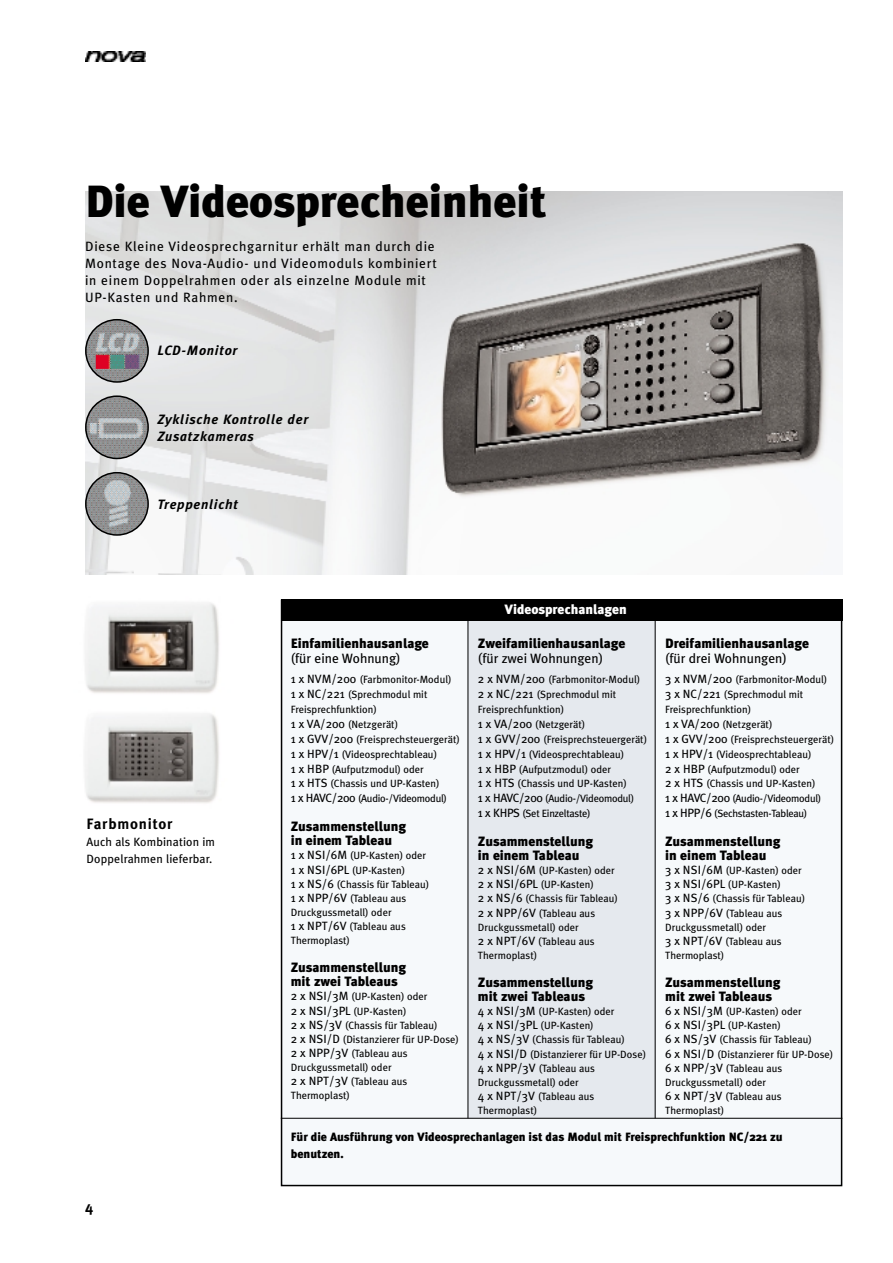
<style>
.page{position:relative;width:893px;height:1263px;background:#fff}
.page>*{position:absolute;margin:0;border:0;box-sizing:border-box;transform-origin:0 0}
.t1{font:900 45px "Meta Plus";color:#000}
.t2{font:700 15px "Meta Plus";letter-spacing:.055em;color:#000}
.t3{font:900 13.5px/14.1px "Meta Plus";color:#000}
.t4{font:13.5px/17px "Meta Plus";letter-spacing:.055em;color:#000}
.t5{font:italic 700 13.5px/16.5px "Meta Plus";letter-spacing:.055em;color:#000}
.t6{font:13.5px "Meta Plus";color:#000}
.t7{font:900 13.5px "Meta Plus";color:#fff}
.t8{font:900 12px/16.5px "Meta Plus";color:#000}
.t9{font:12px/17px "Meta Plus";letter-spacing:.01em;color:#000}
.t10{font:10.5px/14.1px "Meta Plus";color:#000}
.s1{font-size:12px}
</style>
<div class="page">
<img style="left:85px;top:51px;width:60px;height:11px">
<img style="left:85px;top:191px;width:757px;height:383px">
<img style="left:85px;top:603px;width:134px;height:90px">
<img style="left:85px;top:714px;width:134px;height:89px">
<div style="left:281px;top:600px;width:561px;height:586px;background:#f6f9fb"></div>
<div style="left:468px;top:600px;width:187px;height:518px;background:#e5e9ee"></div>
<div style="left:281px;top:600px;width:561px;height:21px;background:#000"></div>
<hr style="left:467px;top:600px;width:1px;height:518px;background:#000">
<hr style="left:281px;top:1118px;width:561px;height:1px;background:#000">
<hr style="left:654px;top:600px;width:1px;height:518px;background:#000">
<svg style="left:85px;top:319px;width:64px;height:64px;background:#9c9598"></svg>
<svg style="left:85px;top:395px;width:64px;height:64px;background:#9e9fa0"></svg>
<svg style="left:85px;top:472px;width:64px;height:64px;background:#a1a3a4"></svg>
<h1 class="t1" style="left:85px;top:185px;width:463px">Die Videosprecheinheit</h1>
<p class="t4" style="left:85px;top:239px;width:353px">Diese Kleine Videosprechgarnitur erhält man durch die Montage des Nova-Audio- und Videomoduls kombiniert in einem Doppelrahmen oder als einzelne Module mit UP-Kasten und Rahmen.</p>
<p class="t5" style="left:157px;top:344px;width:81px">LCD-Monitor</p>
<p class="t5" style="left:157px;top:413px;width:152px">Zyklische Kontrolle der<br>Zusatzkameras</p>
<p class="t5" style="left:157px;top:498px;width:82px">Treppenlicht</p>
<h2 class="t2" style="left:87px;top:819px;width:87px">Farbmonitor</h2>
<p class="t9" style="left:87px;top:835px;width:130px">Auch als Kombination im<br>Doppelrahmen lieferbar.</p>
<h2 class="t2" style="left:85px;top:1202px;width:10px">4</h2>
<p class="t3" style="left:291px;top:637px;width:140px">Einfamilienhausanlage</p>
<p class="t6" style="left:291px;top:653px;width:111px">(für eine Wohnung)</p>
<p class="t10" style="left:291px;top:674px;width:171px;line-height:14.9px"><span class="s1">1 x NVM/200</span> (Farbmonitor-Modul)<br><span class="s1">1 x NC/221</span> (Sprechmodul mit<br>Freisprechfunktion)<br><span class="s1">1 x VA/200</span> (Netzgerät)<br><span class="s1">1 x GVV/200</span> (Freisprechsteuergerät)<br><span class="s1">1 x HPV/1</span> (Videosprechtableau)<br><span class="s1">1 x HBP</span> (Aufputzmodul) oder<br><span class="s1">1 x HTS</span> (Chassis und UP-Kasten)<br><span class="s1">1 x HAVC/200</span> (Audio-/Videomodul)</p>
<p class="t3" style="left:291px;top:821px;width:117px">Zusammenstellung in einem Tableau</p>
<p class="t10" style="left:291px;top:850px;width:140px"><span class="s1">1 x NSI/6M</span> (UP-Kasten) oder<br><span class="s1">1 x NSI/6PL</span> (UP-Kasten)<br><span class="s1">1 x NS/6</span> (Chassis für Tableau)<br><span class="s1">1 x NPP/6V</span> (Tableau aus<br>Druckgussmetall) oder<br><span class="s1">1 x NPT/6V</span> (Tableau aus<br>Thermoplast)</p>
<p class="t3" style="left:291px;top:962px;width:117px">Zusammenstellung mit zwei Tableaus</p>
<p class="t10" style="left:291px;top:991px;width:170px"><span class="s1">2 x NSI/3M</span> (UP-Kasten) oder<br><span class="s1">2 x NSI/3PL</span> (UP-Kasten)<br><span class="s1">2 x NS/3V</span> (Chassis für Tableau)<br><span class="s1">2 x NSI/D</span> (Distanzierer für UP-Dose)<br><span class="s1">2 x NPP/3V</span> (Tableau aus<br>Druckgussmetall) oder<br><span class="s1">2 x NPT/3V</span> (Tableau aus<br>Thermoplast)</p>
<p class="t7" style="left:505px;top:604px;width:123px">Videosprechanlagen</p>
<p class="t3" style="left:478px;top:637px;width:149px">Zweifamilienhausanlage</p>
<p class="t6" style="left:478px;top:653px;width:127px">(für zwei Wohnungen)</p>
<p class="t10" style="left:478px;top:674px;width:171px;line-height:14.9px"><span class="s1">2 x NVM/200</span> (Farbmonitor-Modul)<br><span class="s1">2 x NC/221</span> (Sprechmodul mit<br>Freisprechfunktion)<br><span class="s1">1 x VA/200</span> (Netzgerät)<br><span class="s1">1 x GVV/200</span> (Freisprechsteuergerät)<br><span class="s1">1 x HPV/1</span> (Videosprechtableau)<br><span class="s1">1 x HBP</span> (Aufputzmodul) oder<br><span class="s1">1 x HTS</span> (Chassis und UP-Kasten)<br><span class="s1">1 x HAVC/200</span> (Audio-/Videomodul)<br><span class="s1">1 x KHPS</span> (Set Einzeltaste)</p>
<p class="t3" style="left:478px;top:836px;width:117px">Zusammenstellung in einem Tableau</p>
<p class="t10" style="left:478px;top:865px;width:142px"><span class="s1">2 x NSI/6M</span> (UP-Kasten) oder<br><span class="s1">2 x NSI/6PL</span> (UP-Kasten)<br><span class="s1">2 x NS/6</span> (Chassis für Tableau)<br><span class="s1">2 x NPP/6V</span> (Tableau aus<br>Druckgussmetall) oder<br><span class="s1">2 x NPT/6V</span> (Tableau aus<br>Thermoplast)</p>
<p class="t3" style="left:478px;top:977px;width:117px">Zusammenstellung mit zwei Tableaus</p>
<p class="t10" style="left:478px;top:1006px;width:170px"><span class="s1">4 x NSI/3M</span> (UP-Kasten) oder<br><span class="s1">4 x NSI/3PL</span> (UP-Kasten)<br><span class="s1">4 x NS/3V</span> (Chassis für Tableau)<br><span class="s1">4 x NSI/D</span> (Distanzierer für UP-Dose)<br><span class="s1">4 x NPP/3V</span> (Tableau aus<br>Druckgussmetall) oder<br><span class="s1">4 x NPT/3V</span> (Tableau aus<br>Thermoplast)</p>
<p class="t3" style="left:665px;top:637px;width:145px">Dreifamilienhausanlage</p>
<p class="t6" style="left:665px;top:653px;width:123px">(für drei Wohnungen)</p>
<p class="t10" style="left:665px;top:674px;width:171px;line-height:14.9px"><span class="s1">3 x NVM/200</span> (Farbmonitor-Modul)<br><span class="s1">3 x NC/221</span> (Sprechmodul mit<br>Freisprechfunktion)<br><span class="s1">1 x VA/200</span> (Netzgerät)<br><span class="s1">1 x GVV/200</span> (Freisprechsteuergerät)<br><span class="s1">1 x HPV/1</span> (Videosprechtableau)<br><span class="s1">2 x HBP</span> (Aufputzmodul) oder<br><span class="s1">2 x HTS</span> (Chassis und UP-Kasten)<br><span class="s1">1 x HAVC/200</span> (Audio-/Videomodul)<br><span class="s1">1 x HPP/6</span> (Sechstasten-Tableau)</p>
<p class="t3" style="left:665px;top:836px;width:117px">Zusammenstellung in einem Tableau</p>
<p class="t10" style="left:665px;top:865px;width:141px"><span class="s1">3 x NSI/6M</span> (UP-Kasten) oder<br><span class="s1">3 x NSI/6PL</span> (UP-Kasten)<br><span class="s1">3 x NS/6</span> (Chassis für Tableau)<br><span class="s1">3 x NPP/6V</span> (Tableau aus<br>Druckgussmetall) oder<br><span class="s1">3 x NPT/6V</span> (Tableau aus<br>Thermoplast)</p>
<p class="t3" style="left:665px;top:977px;width:117px">Zusammenstellung mit zwei Tableaus</p>
<p class="t10" style="left:665px;top:1006px;width:170px"><span class="s1">6 x NSI/3M</span> (UP-Kasten) oder<br><span class="s1">6 x NSI/3PL</span> (UP-Kasten)<br><span class="s1">6 x NS/3V</span> (Chassis für Tableau)<br><span class="s1">6 x NSI/D</span> (Distanzierer für UP-Dose)<br><span class="s1">6 x NPP/3V</span> (Tableau aus<br>Druckgussmetall) oder<br><span class="s1">6 x NPT/3V</span> (Tableau aus<br>Thermoplast)</p>
<p class="t8" style="left:291px;top:1130px;width:493px">Für die Ausführung von Videosprechanlagen ist das Modul mit Freisprechfunktion NC/221 zu benutzen.</p>
</div>
